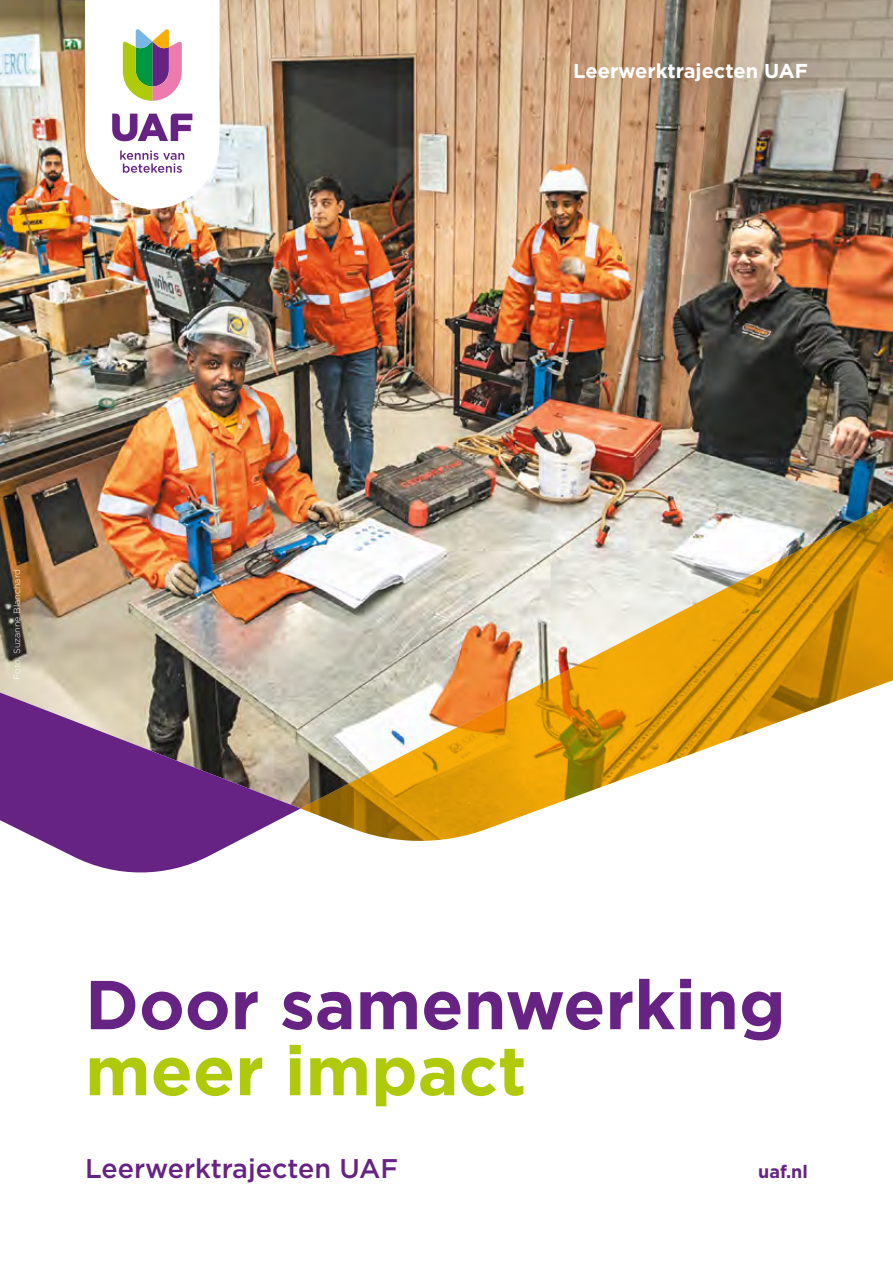
<style>
.page{position:relative;width:893px;height:1263px;background:#fff}
.page>*{position:absolute;margin:0;border:0;box-sizing:border-box;transform-origin:0 0}
.t1{font:700 69px "Gotham";color:#662383}
.t2{font:700 69px "Gotham";color:#afca0b}
.t3{font:500 27px "Gotham";color:#662383}
.t4{font:700 20.1px "Gotham";color:#fff}
.t5{font:700 18px "Gotham";color:#662383}
.t6{font:300 9px "Gotham";color:#fff}
</style>
<div class="page">
<img style="left:0;top:0;width:893px;height:679px">
<div style="left:532px;top:19px;width:316px;height:107px;background:#000;opacity:.5"></div>
<svg style="left:0;top:679px;width:301px;height:194px;background:#8c6792"></svg>
<svg style="left:301px;top:495px;width:592px;height:346px"></svg>
<svg style="left:85px;top:0;width:135px;height:209px"></svg>
<h3 class="t4" style="left:573px;top:58px;width:236px">Leerwerktrajecten UAF</h3>
<p class="t6" style="left:11px;top:680px;width:112px;rotate:-90deg">Foto: Suzanne Blanchard</p>
<h1 class="t1" style="left:85px;top:959px;width:702px">Door samenwerking</h1>
<h1 class="t2" style="left:85px;top:1025px;width:443px">meer impact</h1>
<h2 class="t3" style="left:85px;top:1150px;width:315px">Leerwerktrajecten UAF</h2>
<h3 class="t5" style="left:758px;top:1159px;width:51px">uaf.nl</h3>
</div>
